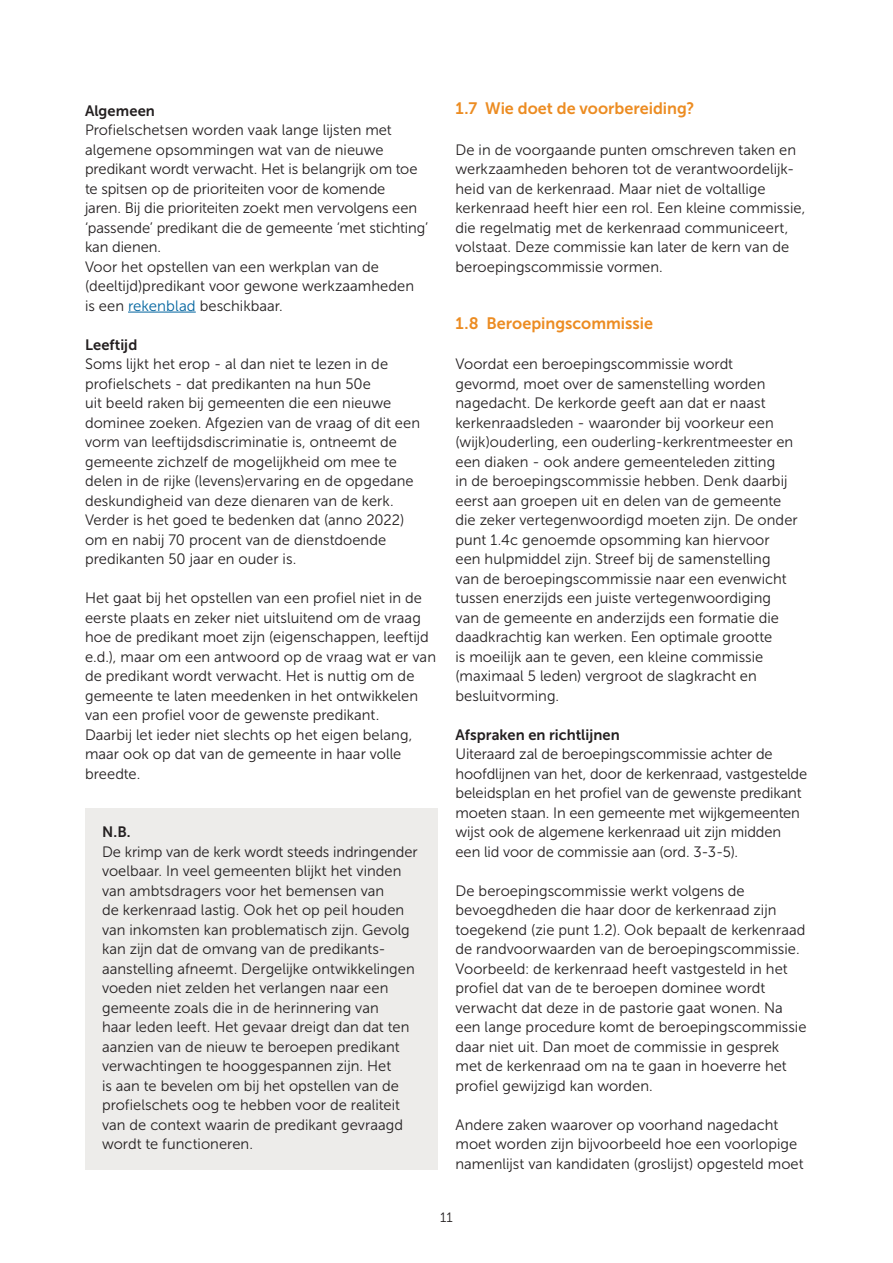
<style>
.page{position:relative;width:893px;height:1263px;background:#fff}
.page>*{position:absolute;margin:0;border:0;box-sizing:border-box;transform-origin:0 0}
.t1{font:16.5px "Museo Sans 700";color:#ec8c22}
.t2{font:15px/19.5px "Museo Sans 300";letter-spacing:.005em;color:#231f20}
.t3{font:15px "Museo Sans 700";letter-spacing:.005em;color:#231f20}
.t4{font:13.5px "Museo Sans 300";color:#231f20}
.s1{color:#00649f}
</style>
<div class="page">
<div style="left:85px;top:809px;width:353px;height:361px;background:#edecea"></div>
<hr style="left:128px;top:312px;width:68px;height:1px;background:#00649f">
<p class="t3" style="left:85px;top:102px;width:71px">Algemeen</p>
<p class="t2" style="left:85px;top:120px;width:345px">Profielschetsen worden vaak lange lijsten met algemene opsommingen wat van de nieuwe predikant wordt verwacht. Het is belangrijk om toe te spitsen op de prioriteiten voor de komende<br>jaren. Bij die prioriteiten zoekt men vervolgens een ‘passende’ predikant die de gemeente ‘met stichting’ kan dienen.<br>Voor het opstellen van een werkplan van de (deeltijd)predikant voor gewone werkzaamheden<br>is een <span class="s1">rekenblad</span> beschikbaar.</p>
<p class="t3" style="left:85px;top:336px;width:54px">Leeftijd</p>
<p class="t2" style="left:85px;top:354px;width:337px">Soms lijkt het erop - al dan niet te lezen in de profielschets - dat predikanten na hun 50e<br>uit beeld raken bij gemeenten die een nieuwe dominee zoeken. Afgezien van de vraag of dit een vorm van leeftijdsdiscriminatie is, ontneemt de gemeente zichzelf de mogelijkheid om mee te delen in de rijke (levens)ervaring en de opgedane deskundigheid van deze dienaren van de kerk.<br>Verder is het goed te bedenken dat (anno 2022) om en nabij 70 procent van de dienstdoende predikanten 50 jaar en ouder is.</p>
<p class="t2" style="left:85px;top:588px;width:352px">Het gaat bij het opstellen van een profiel niet in de eerste plaats en zeker niet uitsluitend om de vraag hoe de predikant moet zijn (eigenschappen, leeftijd e.d.), maar om een antwoord op de vraag wat er van de predikant wordt verwacht. Het is nuttig om de gemeente te laten meedenken in het ontwikkelen van een profiel voor de gewenste predikant.<br>Daarbij let ieder niet slechts op het eigen belang, maar ook op dat van de gemeente in haar volle breedte.</p>
<p class="t3" style="left:102px;top:824px;width:30px">N.B.</p>
<p class="t2" style="left:102px;top:842px;width:317px">De krimp van de kerk wordt steeds indringender voelbaar. In veel gemeenten blijkt het vinden van ambtsdragers voor het bemensen van<br>de kerkenraad lastig. Ook het op peil houden van inkomsten kan problematisch zijn. Gevolg kan zijn dat de omvang van de predikants&shy;aanstelling afneemt. Dergelijke ontwikkelingen voeden niet zelden het verlangen naar een gemeente zoals die in de herinnering van<br>haar leden leeft. Het gevaar dreigt dan dat ten aanzien van de nieuw te beroepen predikant verwachtingen te hooggespannen zijn. Het<br>is aan te bevelen om bij het opstellen van de profielschets oog te hebben voor de realiteit van de context waarin de predikant gevraagd wordt te functioneren.</p>
<p class="t1" style="left:455px;top:99px;width:240px">1.7 Wie doet de voorbereiding?</p>
<p class="t2" style="left:455px;top:140px;width:351px">De in de voorgaande punten omschreven taken en werkzaamheden behoren tot de verantwoordelijk&shy;heid van de kerkenraad. Maar niet de voltallige kerkenraad heeft hier een rol. Een kleine commissie, die regelmatig met de kerkenraad communiceert, volstaat. Deze commissie kan later de kern van de beroepingscommissie vormen.</p>
<p class="t1" style="left:455px;top:314px;width:199px">1.8 Beroepingscommissie</p>
<p class="t2" style="left:455px;top:354px;width:344px">Voordat een beroepingscommissie wordt gevormd, moet over de samenstelling worden nagedacht. De kerkorde geeft aan dat er naast kerkenraadsleden - waaronder bij voorkeur een (wijk)ouderling, een ouderling-kerkrentmeester en een diaken - ook andere gemeenteleden zitting<br>in de beroepingscommissie hebben. Denk daarbij eerst aan groepen uit en delen van de gemeente die zeker vertegenwoordigd moeten zijn. De onder punt 1.4c genoemde opsomming kan hiervoor een hulpmiddel zijn. Streef bij de samenstelling van de beroepingscommissie naar een evenwicht tussen enerzijds een juiste vertegenwoordiging van de gemeente en anderzijds een formatie die daadkrachtig kan werken. Een optimale grootte<br>is moeilijk aan te geven, een kleine commissie (maximaal 5 leden) vergroot de slagkracht en besluitvorming.</p>
<p class="t3" style="left:455px;top:726px;width:166px">Afspraken en richtlijnen</p>
<p class="t2" style="left:455px;top:744px;width:353px">Uiteraard zal de beroepingscommissie achter de hoofdlijnen van het, door de kerkenraad, vastgestelde beleidsplan en het profiel van de gewenste predikant moeten staan. In een gemeente met wijkgemeenten wijst ook de algemene kerkenraad uit zijn midden een lid voor de commissie aan (ord. 3-3-5).</p>
<p class="t2" style="left:455px;top:881px;width:352px">De beroepingscommissie werkt volgens de bevoegdheden die haar door de kerkenraad zijn toegekend (zie punt 1.2). Ook bepaalt de kerkenraad de randvoorwaarden van de beroepingscommissie.<br>Voorbeeld: de kerkenraad heeft vastgesteld in het profiel dat van de te beroepen dominee wordt verwacht dat deze in de pastorie gaat wonen. Na een lange procedure komt de beroepingscommissie daar niet uit. Dan moet de commissie in gesprek met de kerkenraad om na te gaan in hoeverre het profiel gewijzigd kan worden.</p>
<p class="t2" style="left:455px;top:1115px;width:350px">Andere zaken waarover op voorhand nagedacht moet worden zijn bijvoorbeeld hoe een voorlopige namenlijst van kandidaten (groslijst) opgesteld moet</p>
<p class="t4" style="left:440px;top:1210px;width:14px">11</p>
</div>
